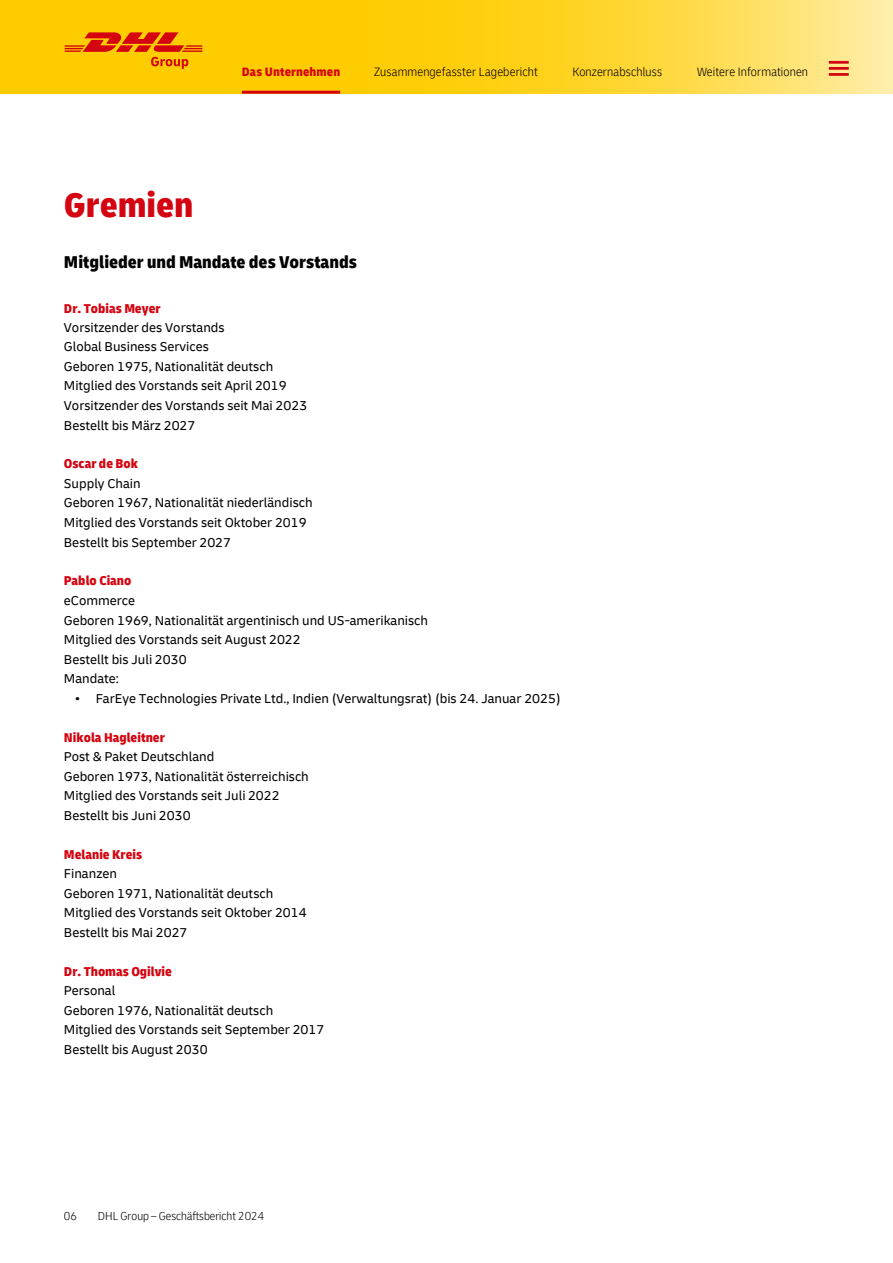
<style>
.page{position:relative;width:893px;height:1263px;background:#fff}
.page>*{position:absolute;margin:0;border:0;box-sizing:border-box;transform-origin:0 0}
.t1{font:900 36px "Delivery Cd";color:#d40511}
.t2{font:900 18px "Delivery Cd";color:#000}
.t3{font:13.5px/19.5px "Delivery";color:#000}
.t4{font:300 condensed 12.75px "Delivery";letter-spacing:.01em;color:#000}
.t5{font:900 condensed 12.75px "Delivery";letter-spacing:.01em;color:#d40511}
.t6{font:300 12px "Delivery Cd";letter-spacing:-.005em;color:#000}
.s1{font-family:"Delivery Cd";font-weight:900;color:#d40511}
</style>
<div class="page">
<svg style="left:0;top:0;width:893px;height:94px;background:#fed327"></svg>
<div style="left:65px;top:27px;width:137px;height:45px;background:#fc0"></div>
<svg style="left:65px;top:32px;width:137px;height:37px"></svg>
<hr style="left:242px;top:91px;width:98px;height:3px;background:#d40511">
<svg style="left:829px;top:61px;width:20px;height:15px"></svg>
<p class="t5" style="left:242px;top:63px;width:100px">Das Unternehmen</p>
<p class="t4" style="left:374px;top:64px;width:165px">Zusammengefasster Lagebericht</p>
<p class="t4" style="left:573px;top:64px;width:91px">Konzernabschluss</p>
<p class="t4" style="left:697px;top:64px;width:112px">Weitere Informationen</p>
<p class="t1" style="left:64px;top:182px;width:131px">Gremien</p>
<p class="t2" style="left:64px;top:250px;width:295px">Mitglieder und Mandate des Vorstands</p>
<p class="t3" style="left:64px;top:298px;width:245px"><span class="s1">Dr. Tobias Meyer<br></span>Vorsitzender des Vorstands<br>Global Business Services<br>Geboren 1975, Nationalität deutsch<br>Mitglied des Vorstands seit April 2019<br>Vorsitzender des Vorstands seit Mai 2023<br>Bestellt bis März 2027</p>
<p class="t3" style="left:64px;top:454px;width:250px"><span class="s1">Oscar de Bok<br></span>Supply Chain<br>Geboren 1967, Nationalität niederländisch<br>Mitglied des Vorstands seit Oktober 2019<br>Bestellt bis September 2027</p>
<p class="t3" style="left:64px;top:571px;width:366px"><span class="s1">Pablo Ciano<br></span>eCommerce<br>Geboren 1969, Nationalität argentinisch und US-amerikanisch<br>Mitglied des Vorstands seit August 2022<br>Bestellt bis Juli 2030<br>Mandate:</p>
<p class="t3" style="left:75px;top:688px;width:488px">• FarEye Technologies Private Ltd., Indien (Verwaltungsrat) (bis 24. Januar 2025)</p>
<p class="t3" style="left:64px;top:727px;width:246px"><span class="s1">Nikola Hagleitner<br></span>Post &amp; Paket Deutschland<br>Geboren 1973, Nationalität österreichisch<br>Mitglied des Vorstands seit Juli 2022<br>Bestellt bis Juni 2030</p>
<p class="t3" style="left:64px;top:844px;width:244px"><span class="s1">Melanie Kreis<br></span>Finanzen<br>Geboren 1971, Nationalität deutsch<br>Mitglied des Vorstands seit Oktober 2014<br>Bestellt bis Mai 2027</p>
<p class="t3" style="left:64px;top:961px;width:262px"><span class="s1">Dr. Thomas Ogilvie<br></span>Personal<br>Geboren 1976, Nationalität deutsch<br>Mitglied des Vorstands seit September 2017<br>Bestellt bis August 2030</p>
<p class="t6" style="left:64px;top:1209px;width:15px">06</p>
<p class="t6" style="left:98px;top:1209px;width:168px">DHL Group – Geschäftsbericht 2024</p>
</div>
